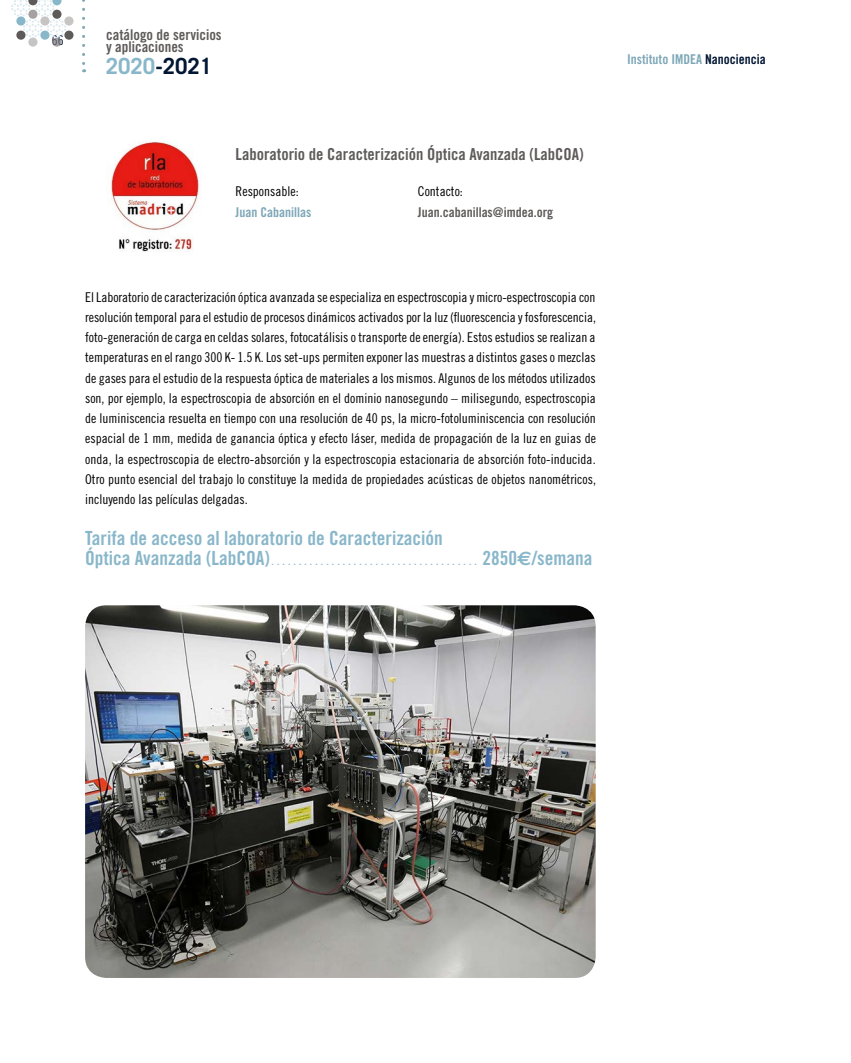
<style>
.page{position:relative;width:851px;height:1063px;background:#fff}
.page>*{position:absolute;margin:0;border:0;box-sizing:border-box;transform-origin:0 0}
.t1{font:700 22.35px "Trade Gothic";color:#001633}
.t2{font:19.5px "Trade Gothic Bold Cond Twenty";color:#89b7ca}
.t3{font:16.5px "Trade Gothic Bold Cond Twenty";color:#5e5a59}
.t4{font:14.85px/12.8px "Trade Gothic Bold Cond Twenty";color:#5e5a59}
.t5{font:13.5px/20.2px "Trade Gothic Cond Eighteen";color:#000;text-align:justify}
.t6{font:13.5px "Trade Gothic Bold Cond Twenty";color:#7da7b7}
.t7{font:13.5px "Trade Gothic Bold Cond Twenty";color:#5e5a59}
.t8{font:13.5px "Trade Gothic Cond Eighteen";color:#001633}
.t9{font:10.5px "Trade Gothic Bold Cond Twenty";color:#89b7ca}
.s1{color:#89b7ca}
.s2{font-size:19.5px}
.s3{font-family:"Euro Sans";font-weight:700;font-size:19.5px}
.s4{color:#001633}
</style>
<div class="page">
<svg style="left:82px;top:0;width:3px;height:72px"></svg>
<div style="left:64px;top:16px;width:9px;height:10px;background:#c7c4c4;border-radius:50%"></div>
<div style="left:64px;top:31px;width:9px;height:9px;background:#5e5a59;border-radius:50%"></div>
<div style="left:40px;top:31px;width:9px;height:9px;background:#89b7ca;border-radius:50%"></div>
<svg style="left:16px;top:31px;width:9px;height:9px"></svg>
<div style="left:52px;top:38px;width:9px;height:9px;background:#a6a1a1;border-radius:50%"></div>
<div style="left:28px;top:38px;width:9px;height:9px;background:#c7c4c4;border-radius:50%"></div>
<svg style="left:11px;top:0;width:55px;height:37px"></svg>
<img style="left:110px;top:141px;width:90px;height:111px">
<img style="left:85px;top:605px;width:510px;height:373px">
<p class="t8" style="left:52px;top:32px;width:13px">66</p>
<p class="t4" style="left:106px;top:28px;width:117px">catálogo de servicios y aplicaciones</p>
<h1 class="t1" style="left:106px;top:52px;width:108px"><span class="s1">2020</span>-2021</h1>
<p class="t3" style="left:235px;top:144px;width:349px">Laboratorio de Caracterización Óptica Avanzada (LabCOA)</p>
<p class="t5" style="left:235px;top:181px;width:64px">Responsable:</p>
<p class="t6" style="left:235px;top:204px;width:77px">Juan Cabanillas</p>
<p class="t5" style="left:418px;top:181px;width:46px">Contacto:</p>
<p class="t7" style="left:418px;top:204px;width:137px">Juan.cabanillas@imdea.org</p>
<p class="t5" style="left:85px;top:286px;width:512px">El Laboratorio de caracterización óptica avanzada se especializa en espectroscopia y micro-espectroscopia con resolución temporal para el estudio de procesos dinámicos activados por la luz (fluorescencia y fosforescencia, foto-generación de carga en celdas solares, fotocatálisis o transporte de energía). Estos estudios se realizan a temperaturas en el rango 300 K- 1.5 K. Los set-ups permiten exponer las muestras a distintos gases o mezclas de gases para el estudio de la respuesta óptica de materiales a los mismos. Algunos de los métodos utilizados son, por ejemplo, la espectroscopia de absorción en el dominio nanosegundo – milisegundo, espectroscopia de luminiscencia resuelta en tiempo con una resolución de 40 ps, la micro-fotoluminiscencia con resolución espacial de 1 mm, medida de ganancia óptica y efecto láser, medida de propagación de la luz en guias de onda, la espectroscopia de electro-absorción y la espectroscopia estacionaria de absorción foto-inducida.<br>Otro punto esencial del trabajo lo constituye la medida de propiedades acústicas de objetos nanométricos, incluyendo las películas delgadas.</p>
<h2 class="t2" style="left:85px;top:526px;width:359px">Tarifa de acceso al laboratorio de Caracterización</h2>
<p class="t9" style="left:85px;top:555px;width:509px"><span class="s2">Óptica Avanzada (LabCOA)</span>...................................... <span class="s2">2850</span><span class="s3">€</span><span class="s2">/semana</span></p>
<p class="t6" style="left:627px;top:51px;width:140px">Instituto IMDEA <span class="s4">Nanociencia</span></p>
</div>
